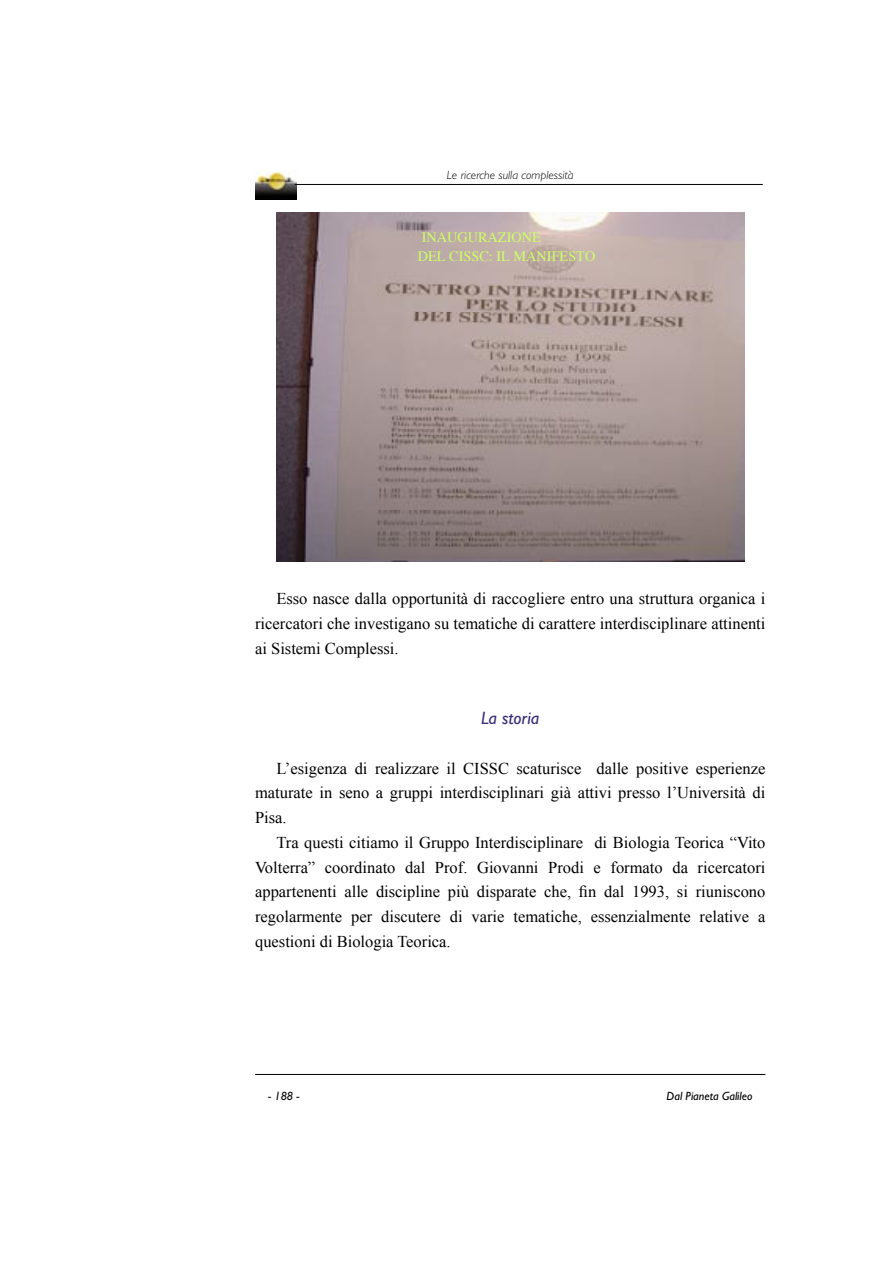
<style>
.page{position:relative;width:893px;height:1263px;background:#fff}
.page>*{position:absolute;margin:0;border:0;box-sizing:border-box;transform-origin:0 0}
.sottotitolo{font:italic 18px "Gill Sans";color:#392e7a}
.corpo_testo{font:16.5px/24.8px "Times New Roman";color:#000;text-align:justify}
.t1{font:14.25px/18.6px "Times";color:#cf6}
.t2{font:italic 300 12px "Gill Sans";color:#000}
.t3{font:italic 12px "Gill Sans";color:#000}
</style>
<div class="page">
<hr style="left:255px;top:1074px;width:510px;height:1px;background:#000">
<img style="left:255px;top:171px;width:41px;height:29px">
<hr style="left:295px;top:184px;width:468px;height:1px;background:#000">
<img style="left:276px;top:213px;width:468px;height:348px">
<p class="t2" style="left:447px;top:168px;width:128px">Le ricerche sulla complessità</p>
<p class="t1" style="left:418px;top:227px;width:179px">INAUGURAZIONE<br>DEL CISSC: IL MANIFESTO</p>
<p class="corpo_testo" style="left:255px;top:586px;width:512px;text-indent:21px">Esso nasce dalla opportunità di raccogliere entro una struttura organica i ricercatori che investigano su tematiche di carattere interdisciplinare attinenti ai Sistemi Complessi.</p>
<p class="sottotitolo" style="left:481px;top:708px;width:60px">La storia</p>
<p class="corpo_testo" style="left:255px;top:755px;width:512px;text-indent:21px">L’esigenza di realizzare il CISSC scaturisce dalle positive esperienze maturate in seno a gruppi interdisciplinari già attivi presso l’Università di Pisa.</p>
<p class="corpo_testo" style="left:255px;top:830px;width:512px;text-indent:21px">Tra questi citiamo il Gruppo Interdisciplinare di Biologia Teorica “Vito Volterra” coordinato dal Prof. Giovanni Prodi e formato da ricercatori appartenenti alle discipline più disparate che, fin dal 1993, si riuniscono regolarmente per discutere di varie tematiche, essenzialmente relative a questioni di Biologia Teorica.</p>
<p class="t3" style="left:268px;top:1089px;width:33px">- 188 -</p>
<p class="t3" style="left:667px;top:1089px;width:87px">Dal Pianeta Galileo</p>
</div>
